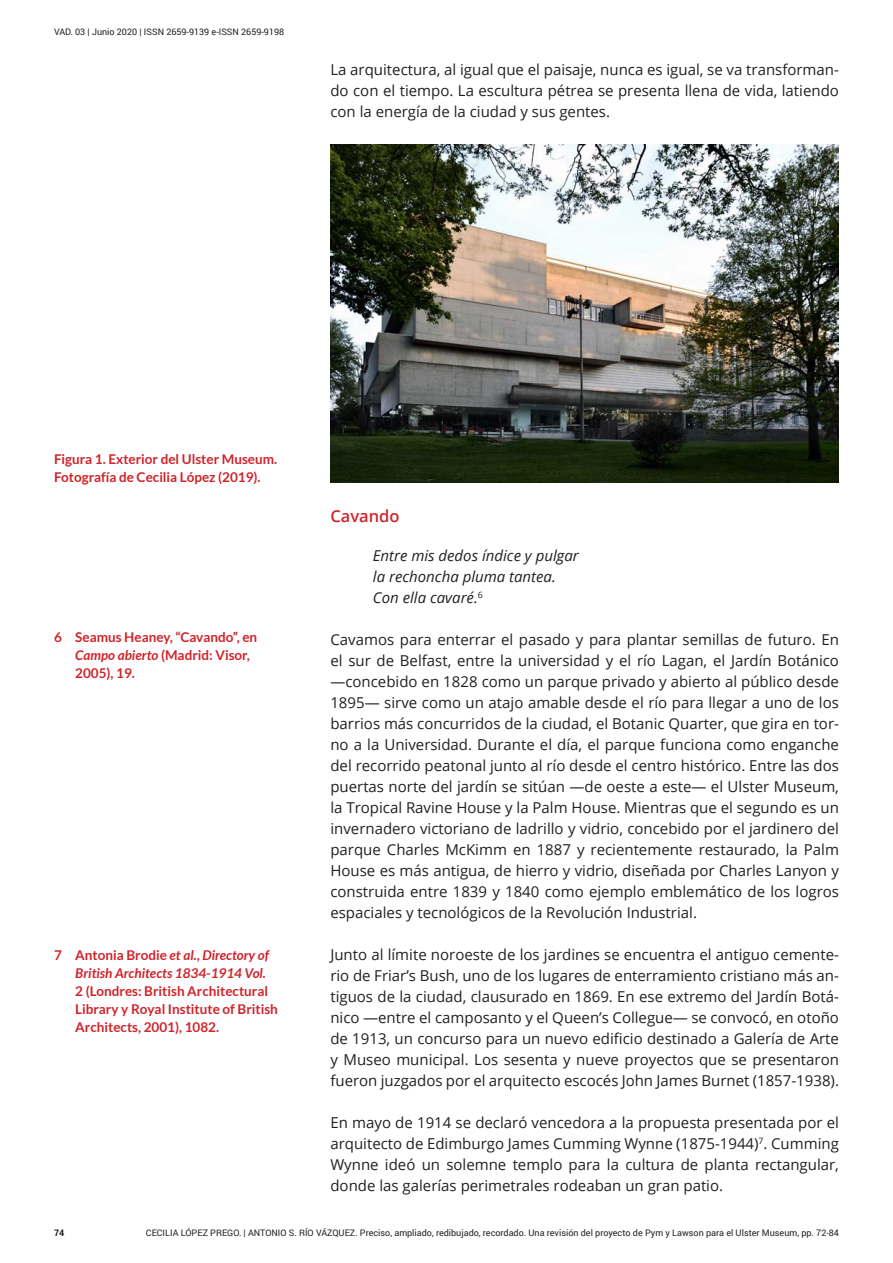
<style>
.page{position:relative;width:893px;height:1263px;background:#fff}
.page>*{position:absolute;margin:0;border:0;box-sizing:border-box;transform-origin:0 0}
.t1{font:600 16.5px "Open Sans";color:#d1232a}
.t2{font:15px/21px "Open Sans";color:#231f20;text-align:justify}
.t3{font:italic 15px "Open Sans";color:#231f20}
.t4{font:700 13.5px/18px "Lato";color:#d1232a}
.t5{font:9px "Roboto";color:#231f20}
.t6{font:700 9px "Roboto";color:#231f20}
.s1{font-style:italic}
</style>
<div class="page">
<img style="left:330px;top:145px;width:509px;height:337px">
<p class="t5" style="left:54px;top:25px;width:232px">VAD. 03 | Junio 2020 | ISSN 2659-9139 e-ISSN 2659-9198</p>
<p class="t2" style="left:330px;top:59px;width:510px">La arquitectura, al igual que el paisaje, nunca es igual, se va transforman&shy;do con el tiempo. La escultura pétrea se presenta llena de vida, latiendo con la energía de la ciudad y sus gentes.</p>
<p class="t4" style="left:54px;top:450px;width:225px">Figura 1. Exterior del Ulster Museum.<br>Fotografía de Cecilia López (2019).</p>
<p class="t4" style="left:54px;top:628px;width:9px">6</p>
<p class="t4" style="left:75px;top:628px;width:184px">Seamus Heaney, “Cavando”, en<br><span class="s1">Campo abierto</span> (Madrid: Visor,<br>2005), 19.</p>
<p class="t4" style="left:54px;top:946px;width:9px">7</p>
<p class="t4" style="left:75px;top:946px;width:204px">Antonia Brodie <span class="s1">et al.</span>, <span class="s1">Directory of British Architects 1834-1914 Vol.<br></span>2 (Londres: British Architectural Library y Royal Institute of British Architects, 2001), 1082.</p>
<p class="t1" style="left:330px;top:505px;width:71px">Cavando</p>
<p class="t3" style="left:373px;top:546px;width:207px">Entre mis dedos índice y pulgar</p>
<p class="t3" style="left:373px;top:567px;width:184px">la rechoncha pluma tantea.</p>
<p class="t3" style="left:373px;top:588px;width:111px">Con ella cavaré.<sup>6</sup></p>
<p class="t2" style="left:330px;top:629px;width:510px">Cavamos para enterrar el pasado y para plantar semillas de futuro. En el sur de Belfast, entre la universidad y el río Lagan, el Jardín Botánico —concebido en 1828 como un parque privado y abierto al público desde 1895— sirve como un atajo amable desde el río para llegar a uno de los barrios más concurridos de la ciudad, el Botanic Quarter, que gira en tor&shy;no a la Universidad. Durante el día, el parque funciona como enganche del recorrido peatonal junto al río desde el centro histórico. Entre las dos puertas norte del jardín se sitúan —de oeste a este— el Ulster Museum, la Tropical Ravine House y la Palm House. Mientras que el segundo es un invernadero victoriano de ladrillo y vidrio, concebido por el jardinero del parque Charles McKimm en 1887 y recientemente restaurado, la Palm House es más antigua, de hierro y vidrio, diseñada por Charles Lanyon y construida entre 1839 y 1840 como ejemplo emblemático de los logros espaciales y tecnológicos de la Revolución Industrial.</p>
<p class="t2" style="left:330px;top:944px;width:510px">Junto al límite noroeste de los jardines se encuentra el antiguo cemente&shy;rio de Friar’s Bush, uno de los lugares de enterramiento cristiano más an&shy;tiguos de la ciudad, clausurado en 1869. En ese extremo del Jardín Botá&shy;nico —entre el camposanto y el Queen’s Collegue— se convocó, en otoño de 1913, un concurso para un nuevo edificio destinado a Galería de Arte y Museo municipal. Los sesenta y nueve proyectos que se presentaron fueron juzgados por el arquitecto escocés John James Burnet (1857-1938).</p>
<p class="t2" style="left:330px;top:1112px;width:510px">En mayo de 1914 se declaró vencedora a la propuesta presentada por el arquitecto de Edimburgo James Cumming Wynne (1875-1944)<sup>7</sup>. Cumming Wynne ideó un solemne templo para la cultura de planta rectangular, donde las galerías perimetrales rodeaban un gran patio.</p>
<p class="t6" style="left:54px;top:1226px;width:12px">74</p>
<p class="t5" style="left:146px;top:1226px;width:694px">CECILIA LÓPEZ PREGO. | ANTONIO S. RÍO VÁZQUEZ. Preciso, ampliado, redibujado, recordado. Una revisión del proyecto de Pym y Lawson para el Ulster Museum, pp. 72-84</p>
</div>
